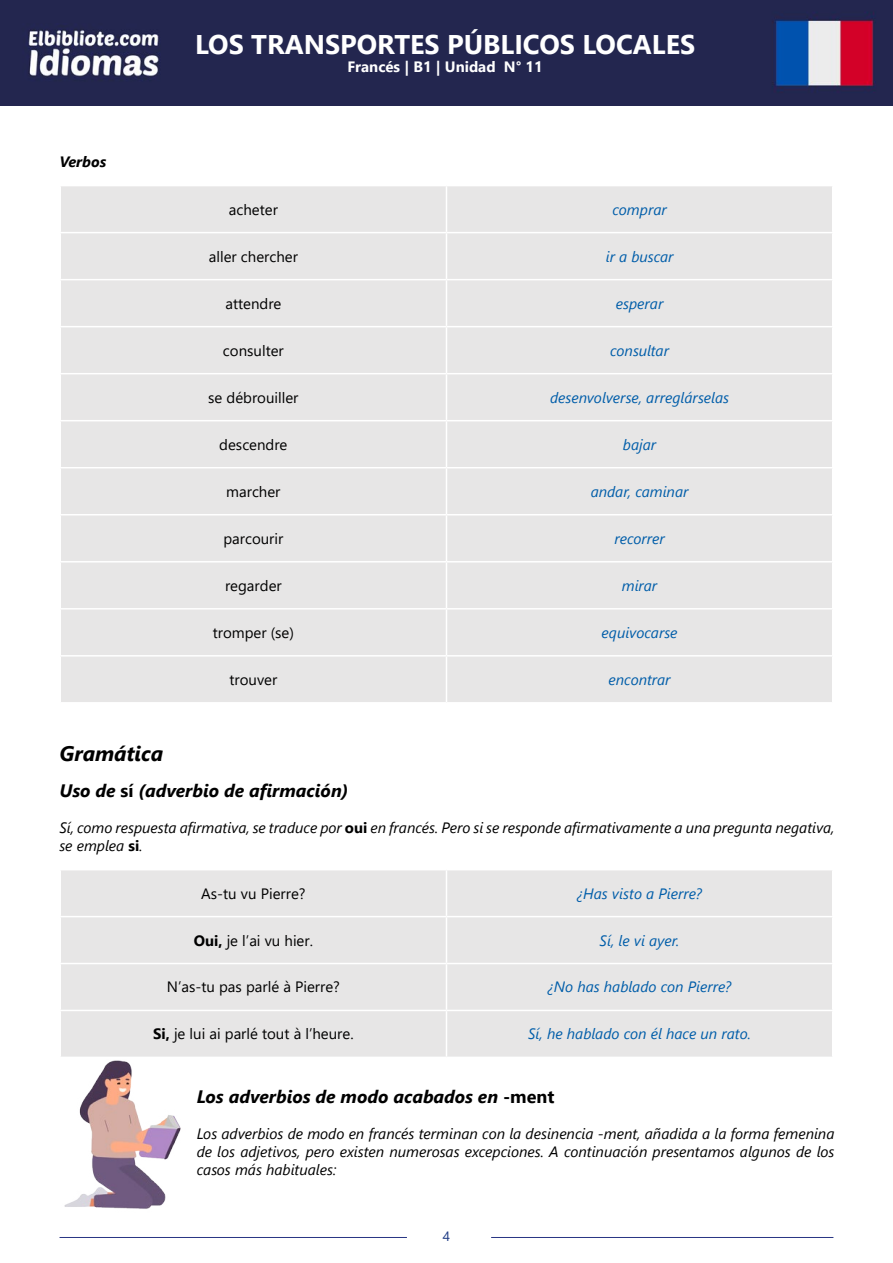
<style>
.page{position:relative;width:893px;height:1263px;background:#fff}
.page>*{position:absolute;margin:0;border:0;box-sizing:border-box;transform-origin:0 0}
.t1{font:700 27px "Segoe UI";color:#fff}
.t2{font:italic 700 21px "Segoe UI";color:#000}
.t3{font:italic 700 18px "Segoe UI";color:#000}
.t4{font:italic 15px/18px "Segoe UI";color:#000}
.t5{font:italic 15px "Segoe UI";color:#005da9}
.t6{font:15px "Segoe UI";color:#000}
.t7{font:700 15px "Segoe UI";color:#fff}
.t8{font:italic 700 15px "Segoe UI";color:#000}
.t9{font:13.5px "Segoe UI";color:#203c85}
.s1{font-style:normal}
.s2{font-weight:700;font-style:normal}
.s3{font-weight:700}
</style>
<div class="page">
<img style="left:0;top:0;width:893px;height:105px">
<hr style="left:60px;top:1237px;width:347px;height:1px;background:#283583">
<hr style="left:491px;top:1237px;width:342px;height:1px;background:#283583">
<div style="left:61px;top:186px;width:771px;height:516px;background:#e7e6e6"></div>
<hr style="left:446px;top:186px;width:1px;height:46px;background:#fff">
<hr style="left:60px;top:232px;width:386px;height:1px;background:#fff">
<hr style="left:446px;top:232px;width:387px;height:1px;background:#fff">
<hr style="left:446px;top:233px;width:1px;height:46px;background:#fff">
<hr style="left:60px;top:279px;width:386px;height:1px;background:#fff">
<hr style="left:446px;top:279px;width:387px;height:1px;background:#fff">
<hr style="left:446px;top:280px;width:1px;height:46px;background:#fff">
<hr style="left:60px;top:326px;width:386px;height:1px;background:#fff">
<hr style="left:446px;top:326px;width:387px;height:1px;background:#fff">
<hr style="left:446px;top:327px;width:1px;height:46px;background:#fff">
<hr style="left:60px;top:373px;width:386px;height:1px;background:#fff">
<hr style="left:446px;top:373px;width:387px;height:1px;background:#fff">
<hr style="left:446px;top:374px;width:1px;height:46px;background:#fff">
<hr style="left:60px;top:420px;width:386px;height:1px;background:#fff">
<hr style="left:446px;top:420px;width:387px;height:1px;background:#fff">
<hr style="left:446px;top:421px;width:1px;height:46px;background:#fff">
<hr style="left:60px;top:467px;width:386px;height:1px;background:#fff">
<hr style="left:446px;top:467px;width:387px;height:1px;background:#fff">
<hr style="left:446px;top:468px;width:1px;height:46px;background:#fff">
<hr style="left:60px;top:514px;width:386px;height:1px;background:#fff">
<hr style="left:446px;top:514px;width:387px;height:1px;background:#fff">
<hr style="left:446px;top:515px;width:1px;height:46px;background:#fff">
<hr style="left:60px;top:561px;width:386px;height:1px;background:#fff">
<hr style="left:446px;top:561px;width:387px;height:1px;background:#fff">
<hr style="left:446px;top:562px;width:1px;height:46px;background:#fff">
<hr style="left:60px;top:608px;width:386px;height:1px;background:#fff">
<hr style="left:446px;top:608px;width:387px;height:1px;background:#fff">
<hr style="left:446px;top:609px;width:1px;height:46px;background:#fff">
<hr style="left:60px;top:655px;width:386px;height:1px;background:#fff">
<hr style="left:446px;top:655px;width:387px;height:1px;background:#fff">
<hr style="left:446px;top:656px;width:1px;height:46px;background:#fff">
<div style="left:61px;top:870px;width:771px;height:187px;background:#e7e6e6"></div>
<hr style="left:446px;top:870px;width:1px;height:46px;background:#fff">
<hr style="left:60px;top:916px;width:386px;height:1px;background:#fff">
<hr style="left:446px;top:916px;width:387px;height:1px;background:#fff">
<hr style="left:446px;top:917px;width:1px;height:46px;background:#fff">
<hr style="left:60px;top:963px;width:386px;height:1px;background:#fff">
<hr style="left:446px;top:963px;width:387px;height:1px;background:#fff">
<hr style="left:446px;top:964px;width:1px;height:46px;background:#fff">
<hr style="left:60px;top:1010px;width:386px;height:1px;background:#fff">
<hr style="left:446px;top:1010px;width:387px;height:1px;background:#fff">
<hr style="left:446px;top:1011px;width:1px;height:46px;background:#fff">
<img style="left:64px;top:1060px;width:117px;height:149px">
<p class="t8" style="left:60px;top:147px;width:48px">Verbos</p>
<h1 class="t1" style="left:195px;top:19px;width:502px">LOS TRANSPORTES PÚBLICOS LOCALES</h1>
<p class="t7" style="left:347px;top:52px;width:197px">Francés | B1 | Unidad N° 11</p>
<p class="t6" style="left:229px;top:195px;width:51px">acheter</p>
<p class="t5" style="left:612px;top:195px;width:56px">comprar</p>
<p class="t6" style="left:209px;top:242px;width:91px">aller chercher</p>
<p class="t5" style="left:606px;top:242px;width:69px">ir a buscar</p>
<p class="t6" style="left:225px;top:289px;width:58px">attendre</p>
<p class="t5" style="left:616px;top:289px;width:49px">esperar</p>
<p class="t6" style="left:223px;top:336px;width:62px">consulter</p>
<p class="t5" style="left:610px;top:336px;width:60px">consultar</p>
<p class="t6" style="left:208px;top:383px;width:92px">se débrouiller</p>
<p class="t5" style="left:550px;top:383px;width:180px">desenvolverse, arreglárselas</p>
<p class="t6" style="left:219px;top:430px;width:70px">descendre</p>
<p class="t5" style="left:623px;top:430px;width:35px">bajar</p>
<p class="t6" style="left:226px;top:477px;width:56px">marcher</p>
<p class="t5" style="left:591px;top:477px;width:99px">andar, caminar</p>
<p class="t6" style="left:223px;top:524px;width:61px">parcourir</p>
<p class="t5" style="left:614px;top:524px;width:52px">recorrer</p>
<p class="t6" style="left:225px;top:571px;width:58px">regarder</p>
<p class="t5" style="left:622px;top:571px;width:37px">mirar</p>
<p class="t6" style="left:213px;top:618px;width:83px">tromper (se)</p>
<p class="t5" style="left:602px;top:618px;width:78px">equivocarse</p>
<p class="t6" style="left:229px;top:665px;width:49px">trouver</p>
<p class="t5" style="left:608px;top:665px;width:64px">encontrar</p>
<h2 class="t2" style="left:60px;top:734px;width:105px">Gramática</h2>
<p class="t3" style="left:60px;top:773px;width:290px">Uso de <span class="s1">sí</span> (adverbio de afirmación)</p>
<p class="t4" style="left:60px;top:816px;width:776px">Sí, como respuesta afirmativa, se traduce por <span class="s2">oui</span> en francés. Pero si se responde afirmativamente a una pregunta negativa, se emplea <span class="s2">si</span>.</p>
<p class="t6" style="left:201px;top:879px;width:106px">As-tu vu Pierre?</p>
<p class="t5" style="left:577px;top:879px;width:126px">¿Has visto a Pierre?</p>
<p class="t6" style="left:194px;top:926px;width:121px"><span class="s3">Oui,</span> je l’ai vu hier.</p>
<p class="t5" style="left:600px;top:926px;width:81px">Sí, le vi ayer.</p>
<p class="t6" style="left:167px;top:973px;width:175px">N’as-tu pas parlé à Pierre?</p>
<p class="t5" style="left:548px;top:973px;width:185px">¿No has hablado con Pierre?</p>
<p class="t6" style="left:153px;top:1020px;width:202px"><span class="s3">Si,</span> je lui ai parlé tout à l’heure.</p>
<p class="t5" style="left:528px;top:1020px;width:224px">Sí, he hablado con él hace un rato.</p>
<p class="t3" style="left:197px;top:1079px;width:359px">Los adverbios de modo acabados en <span class="s1">-ment</span></p>
<p class="t4" style="left:197px;top:1122px;width:639px;text-align:justify">Los adverbios de modo en francés terminan con la desinencia -ment, añadida a la forma femenina de los adjetivos, pero existen numerosas excepciones. A continuación presentamos algunos de los casos más habituales:</p>
<p class="t9" style="left:443px;top:1223px;width:9px">4</p>
</div>
